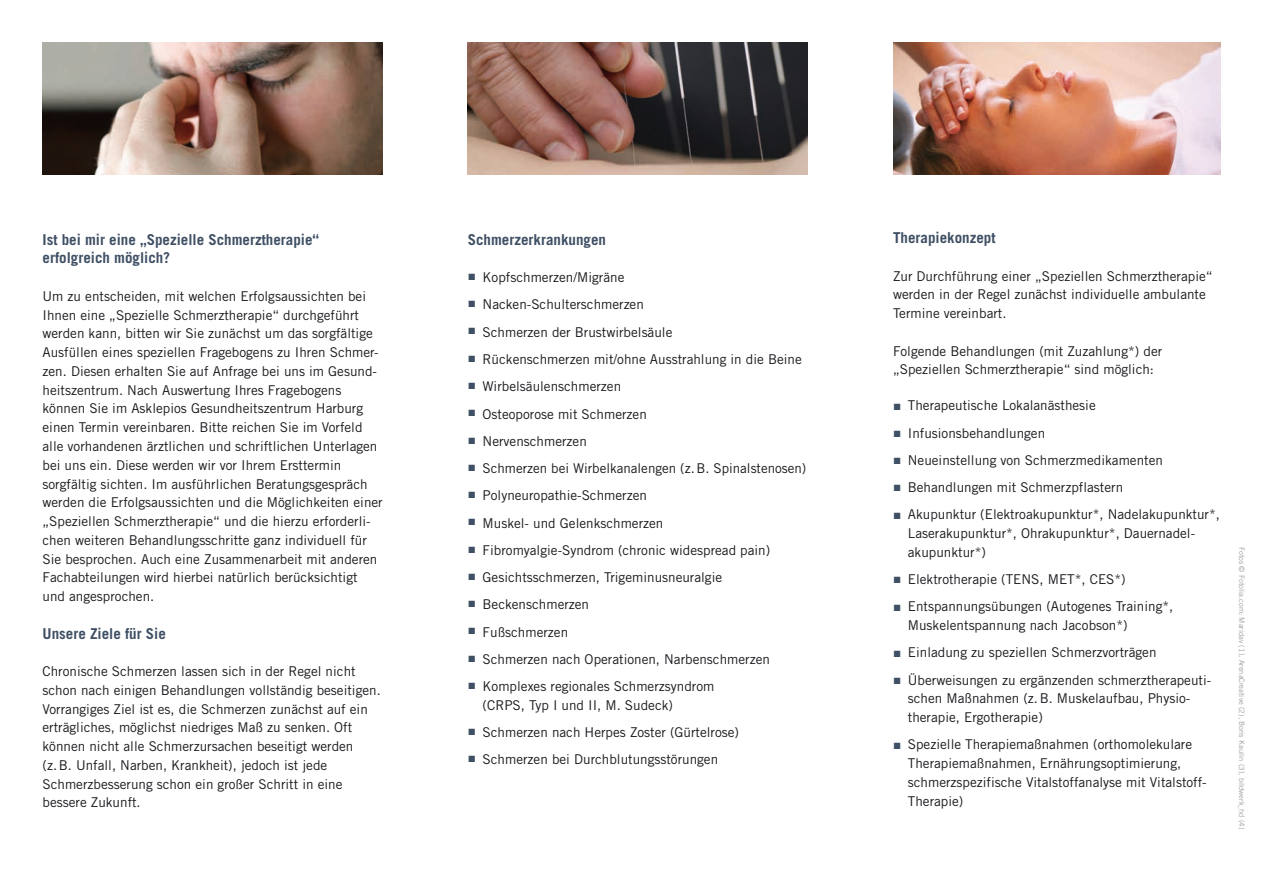
<style>
.page{position:relative;width:1263px;height:893px;background:#fff}
.page>*{position:absolute;margin:0;border:0;box-sizing:border-box;transform-origin:0 0}
.t1{font:700 15px/18.8px "Trade Gothic LT Std";color:#3f4f64}
.t2{font:13.5px/18.8px "Trade Gothic LT Std";color:#1a171c}
.t3{font:7.5px "Trade Gothic LT Std";color:#9d9ea0}
.s1{font-family:"Arial";color:#3f4f64}
</style>
<div class="page">
<img style="left:893px;top:43px;width:327px;height:131px">
<img style="left:468px;top:43px;width:340px;height:131px">
<img style="left:43px;top:43px;width:340px;height:131px">
<p class="t1" style="left:43px;top:230px;width:278px">Ist bei mir eine „Spezielle Schmerztherapie“ erfolgreich möglich?</p>
<p class="t2" style="left:43px;top:287px;width:342px">Um zu entscheiden, mit welchen Erfolgsaussichten bei Ihnen eine „Spezielle Schmerztherapie“ durchgeführt werden kann, bitten wir Sie zunächst um das sorgfältige Ausfüllen eines speziellen Fragebogens zu Ihren Schmer&shy;zen. Diesen erhalten Sie auf Anfrage bei uns im Gesund&shy;heitszentrum. Nach Auswertung Ihres Fragebogens können Sie im Asklepios Gesundheitszentrum Harburg einen Termin vereinbaren. Bitte reichen Sie im Vorfeld alle vorhandenen ärztlichen und schriftlichen Unterlagen bei uns ein. Diese werden wir vor Ihrem Ersttermin sorgfältig sichten. Im ausführlichen Beratungsgespräch werden die Erfolgsaussichten und die Möglichkeiten einer „Speziellen Schmerztherapie“ und die hierzu erforderli&shy;chen weiteren Behandlungsschritte ganz individuell für Sie besprochen. Auch eine Zusammenarbeit mit anderen Fachabteilungen wird hierbei natürlich berücksichtigt und angesprochen.</p>
<p class="t1" style="left:43px;top:623px;width:125px">Unsere Ziele für Sie</p>
<p class="t2" style="left:43px;top:662px;width:340px">Chronische Schmerzen lassen sich in der Regel nicht schon nach einigen Behandlungen vollständig beseitigen.<br>Vorrangiges Ziel ist es, die Schmerzen zunächst auf ein erträgliches, möglichst niedriges Maß zu senken. Oft können nicht alle Schmerzursachen beseitigt werden (z.B. Unfall, Narben, Krankheit), jedoch ist jede Schmerzbesserung schon ein großer Schritt in eine bessere Zukunft.</p>
<p class="t1" style="left:468px;top:230px;width:140px">Schmerzerkrankungen</p>
<p class="t2" style="left:468px;top:268px;width:158px"><sup>■</sup> Kopfschmerzen/Migräne</p>
<p class="t2" style="left:468px;top:295px;width:178px"><sup>■</sup> Nacken-Schulterschmerzen</p>
<p class="t2" style="left:468px;top:322px;width:206px"><sup>■</sup> Schmerzen der Brustwirbelsäule</p>
<p class="t2" style="left:468px;top:350px;width:336px"><sup>■</sup> Rückenschmerzen mit/ohne Ausstrahlung in die Beine</p>
<p class="t2" style="left:468px;top:377px;width:155px"><sup>■</sup> Wirbelsäulenschmerzen</p>
<p class="t2" style="left:468px;top:404px;width:181px"><sup>■</sup> Osteoporose mit Schmerzen</p>
<p class="t2" style="left:468px;top:431px;width:121px"><sup>■</sup> Nervenschmerzen</p>
<p class="t2" style="left:468px;top:459px;width:340px"><sup>■</sup> Schmerzen bei Wirbelkanalengen (z.B. Spinalstenosen)</p>
<p class="t2" style="left:468px;top:486px;width:181px"><sup>■</sup> Polyneuropathie-Schmerzen</p>
<p class="t2" style="left:468px;top:513px;width:197px"><sup>■</sup> Muskel- und Gelenkschmerzen</p>
<p class="t2" style="left:468px;top:540px;width:304px"><sup>■</sup> Fibromyalgie-Syndrom (chronic widespread pain)</p>
<p class="t2" style="left:468px;top:568px;width:256px"><sup>■</sup> Gesichtsschmerzen, Trigeminusneuralgie</p>
<p class="t2" style="left:468px;top:595px;width:123px"><sup>■</sup> Beckenschmerzen</p>
<p class="t2" style="left:468px;top:622px;width:102px"><sup>■</sup> Fußschmerzen</p>
<p class="t2" style="left:468px;top:649px;width:304px"><sup>■</sup> Schmerzen nach Operationen, Narbenschmerzen</p>
<p class="t2" style="left:483px;top:677px;width:233px;text-indent:-15px"><sup>■</sup> Komplexes regionales Schmerzsyndrom (CRPS, Typ I und II, M. Sudeck)</p>
<p class="t2" style="left:468px;top:723px;width:273px"><sup>■</sup> Schmerzen nach Herpes Zoster (Gürtelrose)</p>
<p class="t2" style="left:468px;top:750px;width:252px"><sup>■</sup> Schmerzen bei Durchblutungsstörungen</p>
<p class="t1" style="left:893px;top:228px;width:104px">Therapiekonzept</p>
<p class="t2" style="left:893px;top:266px;width:321px">Zur Durchführung einer „Speziellen Schmerztherapie“ werden in der Regel zunächst individuelle ambulante<br>Termine vereinbart.</p>
<p class="t2" style="left:893px;top:341px;width:271px">Folgende Behandlungen (mit Zuzahlung*) der „Speziellen Schmerztherapie“ sind möglich:</p>
<p class="t2" style="left:893px;top:396px;width:204px"><span class="s1">■</span> Therapeutische Lokalanästhesie</p>
<p class="t2" style="left:893px;top:423px;width:154px"><span class="s1">■</span> Infusionsbehandlungen</p>
<p class="t2" style="left:893px;top:450px;width:271px"><span class="s1">■</span> Neueinstellung von Schmerzmedikamenten</p>
<p class="t2" style="left:893px;top:478px;width:232px"><span class="s1">■</span> Behandlungen mit Schmerzpflastern</p>
<p class="t2" style="left:908px;top:505px;width:314px;text-indent:-15px"><span class="s1">■</span> Akupunktur (Elektroakupunktur*, Nadelakupunktur*,<br>Laserakupunktur*, Ohrakupunktur*, Dauernadel&shy;akupunktur*)</p>
<p class="t2" style="left:893px;top:570px;width:234px"><span class="s1">■</span> Elektrotherapie (TENS, MET*, CES*)</p>
<p class="t2" style="left:908px;top:597px;width:267px;text-indent:-15px"><span class="s1">■</span> Entspannungsübungen (Autogenes Training*,<br>Muskelentspannung nach Jacobson*)</p>
<p class="t2" style="left:893px;top:643px;width:265px"><span class="s1">■</span> Einladung zu speziellen Schmerzvorträgen</p>
<p class="t2" style="left:908px;top:670px;width:305px;text-indent:-15px"><span class="s1">■</span> Überweisungen zu ergänzenden schmerztherapeuti&shy;schen Maßnahmen (z.B. Muskelaufbau, Physio&shy;therapie, Ergotherapie)</p>
<p class="t2" style="left:908px;top:735px;width:300px;text-indent:-15px"><span class="s1">■</span> Spezielle Therapiemaßnahmen (orthomolekulare Therapiemaßnahmen, Ernährungsoptimierung, schmerzspezifische Vitalstoffanalyse mit Vitalstoff-Therapie)</p>
<p class="t3" style="left:1246px;top:547px;width:284px;rotate:90deg">Fotos © Fotolia.com: Maridav (1), ArenaCreative (2), Boris Kaulin (3), bildwerk_hd (4)</p>
</div>
